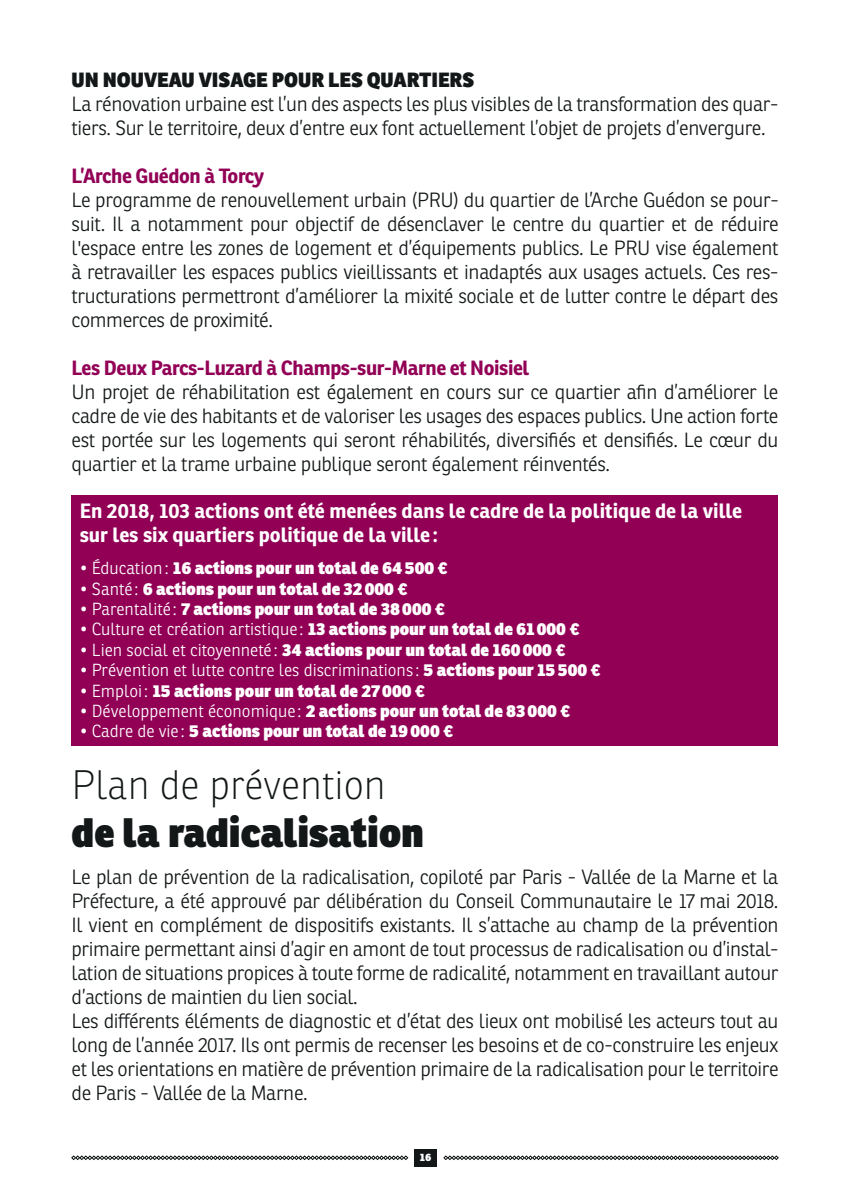
<style>
.page{position:relative;width:850px;height:1190px;background:#fff}
.page>*{position:absolute;margin:0;border:0;box-sizing:border-box;transform-origin:0 0}
.t1{font:800 40px "Ronnia";color:#131718}
.t2{font:100 40px "Ronnia";color:#131718}
.t3{font:700 20.2px/24.2px "Ronnia";color:#fff}
.t4{font:300 20px/24px "Ronnia";letter-spacing:-.02em;color:#131718}
.t5{font:700 20px "Ronnia";letter-spacing:-.02em;color:#920056}
.t6{font:800 20px "Ronnia";color:#131718}
.t7{font:800 17px "Ronnia";color:#fff}
.t8{font:300 17px "Ronnia";color:#fff}
.t9{font:800 10.4px "Ronnia";color:#fff}
.s1{font-weight:300}
.s2{font-weight:800}
</style>
<div class="page">
<div style="left:71px;top:495px;width:707px;height:250px;background:#920056"></div>
<div style="left:414px;top:1149px;width:23px;height:17px;background:#131718"></div>
<svg style="left:71px;top:1155px;width:337px;height:5px"></svg>
<svg style="left:443px;top:1155px;width:335px;height:5px"></svg>
<p class="t6" style="left:71px;top:72px;width:404px">UN NOUVEAU VISAGE POUR LES QUARTIERS</p>
<p class="t4" style="left:71px;top:93px;width:708px">La rénovation urbaine est l’un des aspects les plus visibles de la transformation des quar&shy;tiers. Sur le territoire, deux d’entre eux font actuellement l’objet de projets d’envergure.</p>
<p class="t5" style="left:71px;top:168px;width:194px">L’Arche Guédon à Torcy</p>
<p class="t4" style="left:71px;top:189px;width:708px;text-align:justify">Le programme de renouvellement urbain (PRU) du quartier de l’Arche Guédon se pour&shy;suit. Il a notamment pour objectif de désenclaver le centre du quartier et de réduire l'espace entre les zones de logement et d’équipements publics. Le PRU vise également à retravailler les espaces publics vieillissants et inadaptés aux usages actuels. Ces res&shy;tructurations permettront d’améliorer la mixité sociale et de lutter contre le départ des commerces de proximité.</p>
<p class="t5" style="left:71px;top:360px;width:459px">Les Deux Parcs-Luzard à Champs-sur-Marne et Noisiel</p>
<p class="t4" style="left:71px;top:381px;width:708px;text-align:justify">Un projet de réhabilitation est également en cours sur ce quartier afin d’améliorer le cadre de vie des habitants et de valoriser les usages des espaces publics. Une action forte est portée sur les logements qui seront réhabilités, diversifiés et densifiés. Le cœur du quartier et la trame urbaine publique seront également réinventés.</p>
<p class="t3" style="left:80px;top:501px;width:663px">En 2018, 103 actions ont été menées dans le cadre de la politique de la ville sur les six quartiers politique de la ville :</p>
<p class="t7" style="left:80px;top:562px;width:369px"><span class="s1">• Éducation :</span> 16 actions pour un total de 64 500 €</p>
<p class="t7" style="left:80px;top:582px;width:329px"><span class="s1">• Santé :</span> 6 actions pour un total de 32 000 €</p>
<p class="t7" style="left:80px;top:602px;width:367px"><span class="s1">• Parentalité :</span> 7 actions pour un total de 38 000 €</p>
<p class="t8" style="left:80px;top:623px;width:501px">• Culture et création artistique : <span class="s2">13 actions pour un total de 61 000 €</span></p>
<p class="t7" style="left:80px;top:643px;width:487px"><span class="s1">• Lien social et citoyenneté :</span> 34 actions pour un total de 160 000 €</p>
<p class="t8" style="left:80px;top:664px;width:522px">• Prévention et lutte contre les discriminations : <span class="s2">5 actions pour 15 500 €</span></p>
<p class="t7" style="left:80px;top:684px;width:347px"><span class="s1">• Emploi :</span> 15 actions pour un total de 27 000 €</p>
<p class="t7" style="left:80px;top:704px;width:492px"><span class="s1">• Développement économique :</span> 2 actions pour un total de 83 000 €</p>
<p class="t7" style="left:80px;top:725px;width:375px"><span class="s1">• Cadre de vie :</span> 5 actions pour un total de 19 000 €</p>
<h1 class="t2" style="left:71px;top:770px;width:316px">Plan de prévention</h1>
<h1 class="t1" style="left:71px;top:818px;width:354px">de la radicalisation</h1>
<p class="t4" style="left:71px;top:866px;width:708px">Le plan de prévention de la radicalisation, copiloté par Paris - Vallée de la Marne et la Préfecture, a été approuvé par délibération du Conseil Communautaire le 17 mai 2018.<br>Il vient en complément de dispositifs existants. Il s’attache au champ de la prévention primaire permettant ainsi d’agir en amont de tout processus de radicalisation ou d’instal&shy;lation de situations propices à toute forme de radicalité, notamment en travaillant autour d’actions de maintien du lien social.<br>Les différents éléments de diagnostic et d’état des lieux ont mobilisé les acteurs tout au long de l’année 2017. Ils ont permis de recenser les besoins et de co-construire les enjeux et les orientations en matière de prévention primaire de la radicalisation pour le territoire de Paris - Vallée de la Marne.</p>
<p class="t9" style="left:420px;top:1153px;width:13px">16</p>
</div>
